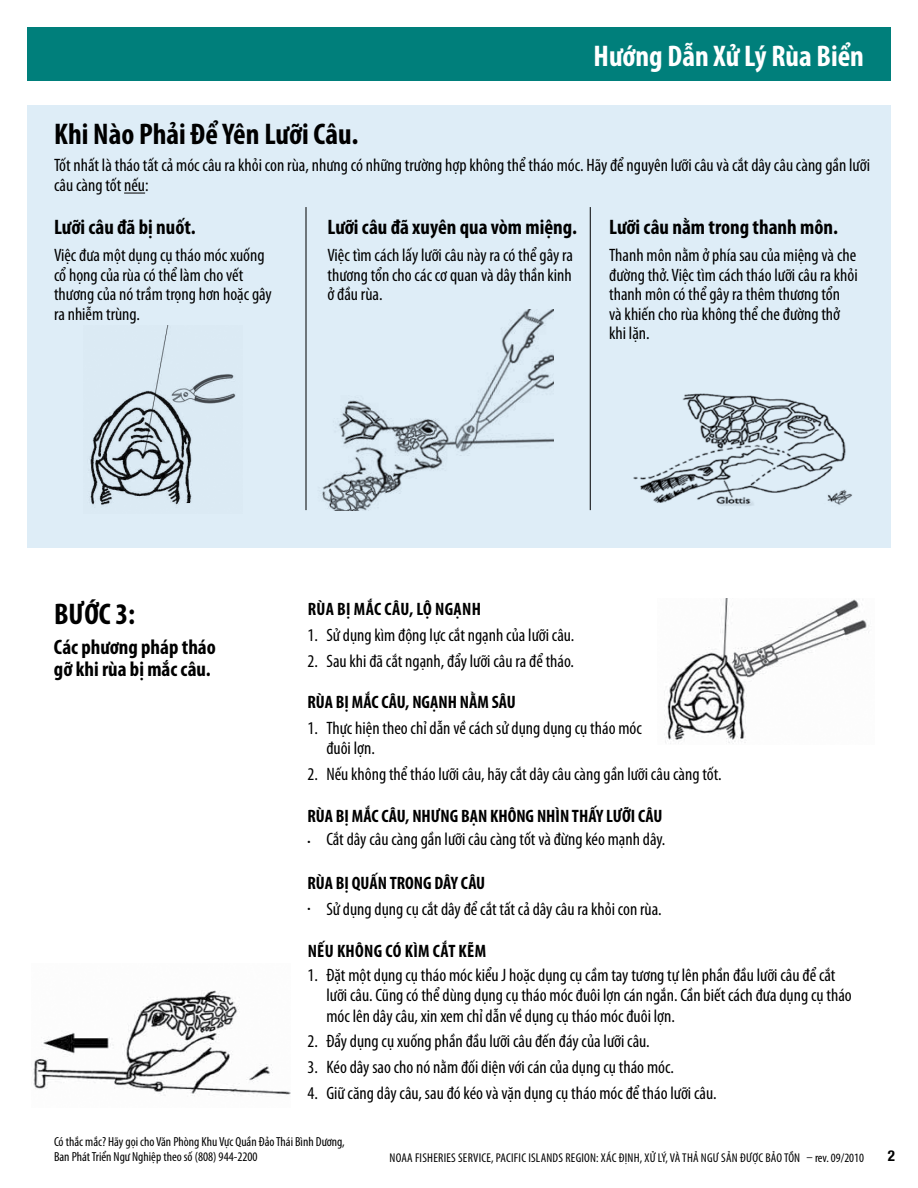
<style>
.page{position:relative;width:918px;height:1188px;background:#fff}
.page>*{position:absolute;margin:0;border:0;box-sizing:border-box;transform-origin:0 0}
.t1{font:700 condensed 30px "Myriad Pro";color:#000}
.t2{font:700 condensed 30px "Myriad Pro";color:#fff}
.t3{font:700 condensed 21px/22.5px "Myriad Pro";color:#000}
.t4{font:condensed 18px/19.5px "Myriad Pro";color:#000}
.t5{font:700 condensed 18px "Myriad Pro";color:#000}
.t6{font:700 condensed 18px "Myriad Pro";letter-spacing:.02em;color:#000}
.t7{font:700 condensed 15px "Helvetica Neue LT Std";color:#000}
.t8{font:condensed 13.2px/15px "Myriad Pro";color:#000}
.t9{font:condensed 12.75px "Myriad Pro";letter-spacing:.02em;color:#000}
.s1{font-size:12px}
</style>
<div class="page">
<div style="left:27px;top:105px;width:864px;height:443px;background:#deedf7"></div>
<img style="left:322px;top:309px;width:231px;height:201px">
<img style="left:89px;top:326px;width:147px;height:182px">
<img style="left:633px;top:393px;width:219px;height:113px">
<div style="left:27px;top:27px;width:864px;height:54px;background:#007f7b"></div>
<img style="left:664px;top:598px;width:205px;height:146px">
<img style="left:33px;top:990px;width:258px;height:106px">
<hr style="left:306px;top:207px;width:1px;height:303px;background:#000">
<hr style="left:590px;top:207px;width:1px;height:303px;background:#000">
<svg style="left:124px;top:193px;width:21px;height:1px"></svg>
<h1 class="t2" style="left:594px;top:37px;width:272px">Hướng Dẫn Xử Lý Rùa Biển</h1>
<h1 class="t1" style="left:54px;top:115px;width:306px">Khi Nào Phải Để Yên Lưỡi Câu.</h1>
<p class="t4" style="left:54px;top:155px;width:817px;line-height:20.2px">Tốt nhất là tháo tất cả móc câu ra khỏi con rùa, nhưng có những trường hợp không thể tháo móc. Hãy để nguyên lưỡi câu và cắt dây câu càng gần lưỡi câu càng tốt nếu:</p>
<p class="t3" style="left:54px;top:215px;width:143px">Lưỡi câu đã bị nuốt.</p>
<p class="t4" style="left:54px;top:245px;width:219px">Việc đưa một dụng cụ tháo móc xuống cổ họng của rùa có thể làm cho vết thương của nó trầm trọng hơn hoặc gây ra nhiễm trùng.</p>
<p class="t3" style="left:328px;top:215px;width:251px">Lưỡi câu đã xuyên qua vòm miệng.</p>
<p class="t4" style="left:328px;top:245px;width:247px;text-align:justify">Việc tìm cách lấy lưỡi câu này ra có thể gây ra thương tổn cho các cơ quan và dây thần kinh ở đầu rùa.</p>
<p class="t3" style="left:609px;top:215px;width:230px">Lưỡi câu nằm trong thanh môn.</p>
<p class="t4" style="left:609px;top:245px;width:250px">Thanh môn nằm ở phía sau của miệng và che đường thở. Việc tìm cách tháo lưỡi câu ra khỏi thanh môn có thể gây ra thêm thương tổn<br>và khiến cho rùa không thể che đường thở khi lặn.</p>
<h1 class="t1" style="left:54px;top:596px;width:83px">BƯỚC 3:</h1>
<p class="t3" style="left:54px;top:635px;width:163px">Các phương pháp tháo gỡ khi rùa bị mắc câu.</p>
<p class="t6" style="left:308px;top:598px;width:175px">RÙA BỊ MẮC CÂU, LỘ NGẠNH</p>
<p class="t4" style="left:307px;top:625px;width:268px">1. Sử dụng kìm động lực cắt ngạnh của lưỡi câu.</p>
<p class="t4" style="left:307px;top:651px;width:268px">2. Sau khi đã cắt ngạnh, đẩy lưỡi câu ra để tháo.</p>
<p class="t5" style="left:307px;top:691px;width:210px">RÙA BỊ MẮC CÂU, NGẠNH NẰM SÂU</p>
<p class="t4" style="left:326px;top:718px;width:317px;line-height:20.2px;text-indent:-19px">1. Thực hiện theo chỉ dẫn về cách sử dụng dụng cụ tháo móc đuôi lợn.</p>
<p class="t4" style="left:307px;top:764px;width:416px">2. Nếu không thể tháo lưỡi câu, hãy cắt dây câu càng gần lưỡi câu càng tốt.</p>
<p class="t5" style="left:307px;top:805px;width:357px">RÙA BỊ MẮC CÂU, NHƯNG BẠN KHÔNG NHÌN THẤY LƯỠI CÂU</p>
<p class="t4" style="left:307px;top:829px;width:359px"><span class="s1">•</span> Cắt dây câu càng gần lưỡi câu càng tốt và đừng kéo mạnh dây.</p>
<p class="t5" style="left:308px;top:872px;width:179px">RÙA BỊ QUẤN TRONG DÂY CÂU</p>
<p class="t4" style="left:307px;top:899px;width:356px"><sup>•</sup> Sử dụng dụng cụ cắt dây để cắt tất cả dây câu ra khỏi con rùa.</p>
<p class="t6" style="left:308px;top:940px;width:180px">NẾU KHÔNG CÓ KÌM CẮT KẼM</p>
<p class="t4" style="left:326px;top:965px;width:527px;line-height:20.2px;text-indent:-19px">1. Đặt một dụng cụ tháo móc kiểu J hoặc dụng cụ cầm tay tương tự lên phần đầu lưỡi câu để cắt lưỡi câu. Cũng có thể dùng dụng cụ tháo móc đuôi lợn cán ngắn. Cần biết cách đưa dụng cụ tháo móc lên dây câu, xin xem chỉ dẫn về dụng cụ tháo móc đuôi lợn.</p>
<p class="t4" style="left:307px;top:1031px;width:344px">2. Đẩy dụng cụ xuống phần đầu lưỡi câu đến đáy của lưỡi câu.</p>
<p class="t4" style="left:307px;top:1057px;width:368px">3. Kéo dây sao cho nó nằm đối diện với cán của dụng cụ tháo móc.</p>
<p class="t4" style="left:307px;top:1083px;width:411px">4. Giữ căng dây câu, sau đó kéo và vặn dụng cụ tháo móc để tháo lưỡi câu.</p>
<p class="t8" style="left:54px;top:1134px;width:292px">Có thắc mắc? Hãy gọi cho Văn Phòng Khu Vực Quần Đảo Thái Bình Dương,<br>Ban Phát Triển Ngư Nghiệp theo số (808) 944-2200</p>
<p class="t9" style="left:390px;top:1150px;width:476px">NOAA FISHERIES SERVICE, PACIFIC ISLANDS REGION: Xác Định, Xử Lý, và Thả Ngư Sản Được Bảo Tồn – rev. 09/2010</p>
<p class="t7" style="left:888px;top:1147px;width:9px">2</p>
</div>
